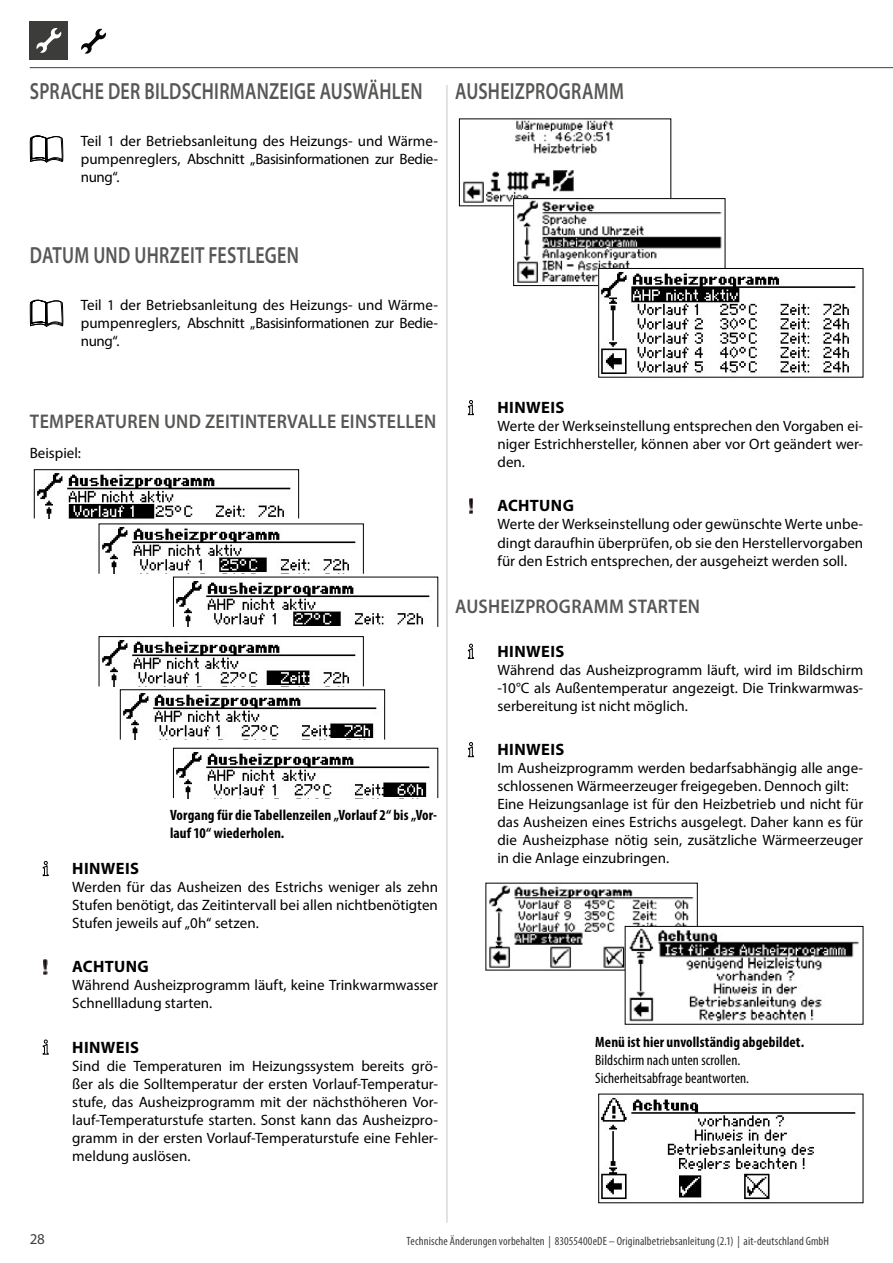
<style>
.page{position:relative;width:893px;height:1263px;background:#fff}
.page>*{position:absolute;margin:0;border:0;box-sizing:border-box;transform-origin:0 0}
.t1{font:600 23.4px "Myriad Pro";letter-spacing:.015em;color:#575756;scale:.77 1}
.t2{font:600 19.8px "Myriad Pro";letter-spacing:.015em;color:#575756;scale:.91 1}
.t3{font:700 16.5px "Myriad Pro";letter-spacing:.02em;color:#000}
.t4{font:15px/18px "Myriad Pro";color:#000;text-align:justify}
.t5{font:700 condensed 15px/18px "Myriad Pro";letter-spacing:.01em;color:#000}
.t6{font:condensed 15px/18px "Myriad Pro";letter-spacing:.005em;color:#000}
.t7{font:15px "Myriad Pro";color:#3d3e3d}
.t8{font:condensed 12px "Myriad Pro";letter-spacing:.01em;color:#3d3e3d}
</style>
<div class="page">
<hr style="left:30px;top:67px;width:863px;height:1px;background:#3d3e3d">
<div style="left:30px;top:21px;width:38px;height:39px;background:#3c3c3b"></div>
<svg style="left:36px;top:28px;width:25px;height:25px"></svg>
<svg style="left:81px;top:29px;width:25px;height:25px"></svg>
<hr style="left:447px;top:85px;width:1px;height:1137px;background:#c6c6c6">
<svg style="left:30px;top:135px;width:33px;height:28px"></svg>
<svg style="left:30px;top:300px;width:33px;height:27px"></svg>
<img style="left:123px;top:693px;width:254px;height:45px">
<img style="left:102px;top:640px;width:254px;height:45px">
<div style="left:99px;top:636px;width:265px;height:51px;border:1px solid #000"></div>
<img style="left:37px;top:473px;width:254px;height:44px">
<div style="left:34px;top:469px;width:265px;height:50px;border:1px solid #000"></div>
<img style="left:176px;top:581px;width:254px;height:44px">
<img style="left:102px;top:527px;width:254px;height:45px">
<img style="left:176px;top:752px;width:254px;height:44px">
<svg style="left:42px;top:860px;width:7px;height:17px"></svg>
<img style="left:44px;top:959px;width:4px;height:15px">
<svg style="left:42px;top:1039px;width:7px;height:16px"></svg>
<img style="left:463px;top:121px;width:151px;height:82px">
<img style="left:515px;top:200px;width:207px;height:83px">
<div style="left:513px;top:198px;width:212px;height:88px;border:1px solid #000"></div>
<img style="left:600px;top:270px;width:256px;height:104px">
<div style="left:598px;top:268px;width:265px;height:109px;border:1px solid #000"></div>
<svg style="left:467px;top:400px;width:7px;height:16px"></svg>
<img style="left:469px;top:498px;width:4px;height:15px">
<svg style="left:467px;top:643px;width:7px;height:16px"></svg>
<svg style="left:467px;top:742px;width:7px;height:16px"></svg>
<img style="left:489px;top:885px;width:206px;height:83px">
<img style="left:627px;top:928px;width:232px;height:94px">
<div style="left:625px;top:926px;width:238px;height:98px;border:1px solid #000"></div>
<img style="left:601px;top:1097px;width:255px;height:103px">
<h1 class="t1" style="left:30px;top:76px;width:511px">SPRACHE DER BILDSCHIRMANZEIGE AUSWÄHLEN</h1>
<p class="t4" style="left:81px;top:132px;width:359px">Teil 1 der Betriebsanleitung des Heizungs- und Wärme&shy;pumpenreglers, Abschnitt „Basisinformationen zur Bedie&shy;nung“.</p>
<h1 class="t1" style="left:455px;top:76px;width:221px">AUSHEIZPROGRAMM</h1>
<h1 class="t1" style="left:30px;top:240px;width:351px">DATUM UND UHRZEIT FESTLEGEN</h1>
<p class="t4" style="left:81px;top:296px;width:359px">Teil 1 der Betriebsanleitung des Heizungs- und Wärme&shy;pumpenreglers, Abschnitt „Basisinformationen zur Bedie&shy;nung“.</p>
<h2 class="t2" style="left:30px;top:408px;width:448px">TEMPERATUREN UND ZEITINTERVALLE EINSTELLEN</h2>
<p class="t4" style="left:30px;top:444px;width:53px">Beispiel:</p>
<p class="t5" style="left:170px;top:806px;width:269px">Vorgang für die Tabellenzeilen „Vorlauf 2“ bis „Vor&shy;lauf 10“ wiederholen.</p>
<p class="t3" style="left:72px;top:858px;width:68px">HINWEIS</p>
<p class="t4" style="left:72px;top:878px;width:367px">Werden für das Ausheizen des Estrichs weniger als zehn Stufen benötigt, das Zeitintervall bei allen nichtbenötigten Stufen jeweils auf „0h“ setzen.</p>
<p class="t3" style="left:72px;top:956px;width:78px">ACHTUNG</p>
<p class="t4" style="left:72px;top:976px;width:367px">Während Ausheizprogramm läuft, keine Trinkwarmwasser<br>Schnellladung starten.</p>
<p class="t3" style="left:72px;top:1036px;width:68px">HINWEIS</p>
<p class="t4" style="left:72px;top:1056px;width:367px">Sind die Temperaturen im Heizungssystem bereits grö&shy;ßer als die Solltemperatur der ersten Vorlauf-Temperatur&shy;stufe, das Ausheizprogramm mit der nächsthöheren Vor&shy;lauf-Temperaturstufe starten. Sonst kann das Ausheizpro&shy;gramm in der ersten Vorlauf-Temperaturstufe eine Fehler&shy;meldung auslösen.</p>
<p class="t3" style="left:497px;top:397px;width:68px">HINWEIS</p>
<p class="t4" style="left:497px;top:417px;width:367px">Werte der Werkseinstellung entsprechen den Vorgaben ei&shy;niger Estrichhersteller, können aber vor Ort geändert wer&shy;den.</p>
<p class="t3" style="left:497px;top:495px;width:78px">ACHTUNG</p>
<p class="t4" style="left:497px;top:515px;width:367px">Werte der Werkseinstellung oder gewünschte Werte unbe&shy;dingt daraufhin überprüfen, ob sie den Herstellervorgaben für den Estrich entsprechen, der ausgeheizt werden soll.</p>
<h2 class="t2" style="left:455px;top:593px;width:271px">AUSHEIZPROGRAMM STARTEN</h2>
<p class="t3" style="left:497px;top:641px;width:68px">HINWEIS</p>
<p class="t4" style="left:497px;top:661px;width:367px">Während das Ausheizprogramm läuft, wird im Bildschirm -10°C als Außentemperatur angezeigt. Die Trinkwarmwas&shy;serbereitung ist nicht möglich.</p>
<p class="t3" style="left:497px;top:739px;width:68px">HINWEIS</p>
<p class="t4" style="left:497px;top:759px;width:367px;text-align:left">Im Ausheizprogramm werden bedarfsabhängig alle ange&shy;schlossenen Wärmeerzeuger freigegeben. Dennoch gilt:<br>Eine Heizungsanlage ist für den Heizbetrieb und nicht für das Ausheizen eines Estrichs ausgelegt. Daher kann es für die Ausheizphase nötig sein, zusätzliche Wärmeerzeuger in die Anlage einzubringen.</p>
<p class="t5" style="left:595px;top:1032px;width:210px">Menü ist hier unvollständig abgebildet.</p>
<p class="t6" style="left:595px;top:1050px;width:155px">Bildschirm nach unten scrollen.<br>Sicherheitsabfrage beantworten.</p>
<p class="t7" style="left:30px;top:1229px;width:17px">28</p>
<p class="t8" style="left:407px;top:1233px;width:424px">Technische Änderungen vorbehalten | 83055400eDE – Originalbetriebsanleitung (2.1) | ait-deutschland GmbH</p>
</div>
